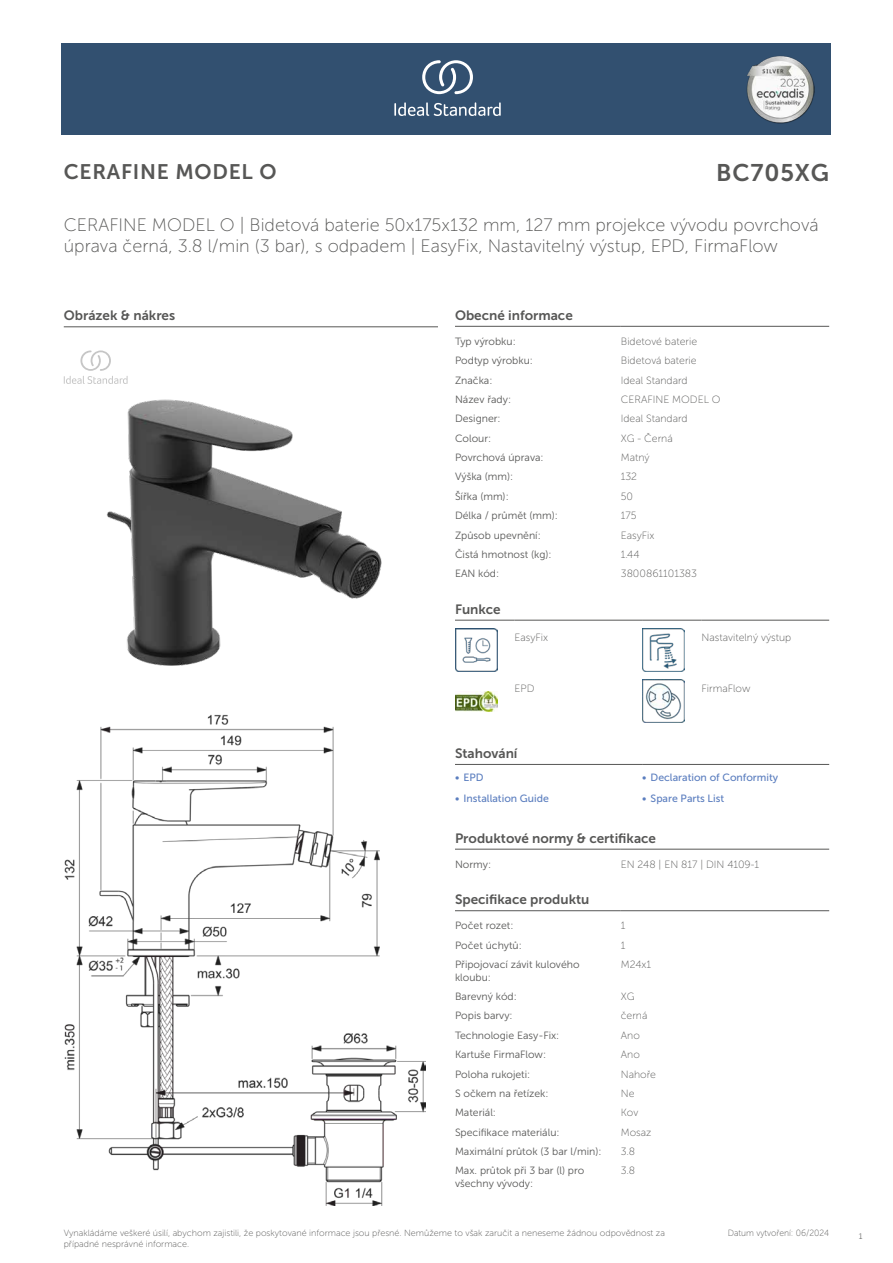
<style>
.page{position:relative;width:893px;height:1263px;background:#fff}
.page>*{position:absolute;margin:0;border:0;box-sizing:border-box;transform-origin:0 0}
.t1{font:24px "Museo Sans 700";letter-spacing:.035em;color:#575756}
.t2{font:21px "Museo Sans 700";letter-spacing:.035em;color:#575756}
.t3{font:18px/21.6px "Museo Sans 100";color:#575756}
.t4{font:13.5px "Museo Sans 700";color:#575756}
.t5{font:10.5px/12.6px "Museo Sans 300";color:#575756}
.t6{font:10.5px "Museo Sans 100";color:#575756}
.t7{font:10.5px "Museo Sans 500";color:#5b7ebf}
.t8{font:9px/10.8px "Museo Sans 100";color:#575756}
.t9{font:9px "Museo Sans 100";color:#575756;scale:.95 1}
.t10{font:300 9px "Calibri";color:#575756;scale:.95 1}
</style>
<div class="page">
<div style="left:62px;top:43px;width:769px;height:91px;background:#325070"></div>
<hr style="left:455px;top:326px;width:166px;height:1px;background:#575756">
<hr style="left:621px;top:326px;width:208px;height:1px;background:#575756">
<hr style="left:455px;top:620px;width:59px;height:1px;background:#575756">
<hr style="left:514px;top:620px;width:128px;height:1px;background:#575756">
<hr style="left:642px;top:620px;width:60px;height:1px;background:#575756">
<hr style="left:702px;top:620px;width:127px;height:1px;background:#575756">
<img style="left:455px;top:629px;width:42px;height:42px">
<img style="left:642px;top:629px;width:43px;height:42px">
<img style="left:455px;top:691px;width:42px;height:20px">
<img style="left:642px;top:680px;width:43px;height:42px">
<hr style="left:455px;top:764px;width:187px;height:1px;background:#575756">
<hr style="left:642px;top:764px;width:187px;height:1px;background:#575756">
<hr style="left:455px;top:849px;width:166px;height:1px;background:#575756">
<hr style="left:621px;top:849px;width:208px;height:1px;background:#575756">
<hr style="left:455px;top:910px;width:166px;height:1px;background:#575756">
<hr style="left:621px;top:910px;width:208px;height:1px;background:#575756">
<img style="left:64px;top:714px;width:361px;height:491px">
<hr style="left:64px;top:327px;width:374px;height:1px;background:#575756">
<svg style="left:64px;top:350px;width:64px;height:34px"></svg>
<img style="left:107px;top:399px;width:275px;height:267px">
<svg style="left:394px;top:102px;width:107px;height:14px"></svg>
<svg style="left:422px;top:60px;width:51px;height:34px"></svg>
<img style="left:746px;top:56px;width:68px;height:67px">
<h2 class="t2" style="left:64px;top:160px;width:214px">CERAFINE MODEL O</h2>
<h1 class="t1" style="left:716px;top:160px;width:114px">BC705XG</h1>
<h3 class="t3" style="left:64px;top:214px;width:756px">CERAFINE MODEL O | Bidetová baterie 50x175x132 mm, 127 mm projekce vývodu povrchová úprava černá, 3.8 l/min (3 bar), s odpadem | EasyFix, Nastavitelný výstup, EPD, FirmaFlow</h3>
<p class="t4" style="left:64px;top:308px;width:113px">Obrázek &amp; nákres</p>
<p class="t4" style="left:455px;top:308px;width:119px">Obecné informace</p>
<p class="t5" style="left:455px;top:335px;width:62px">Typ výrobku:</p>
<p class="t6" style="left:621px;top:336px;width:78px">Bidetové baterie</p>
<p class="t5" style="left:455px;top:354px;width:79px">Podtyp výrobku:</p>
<p class="t6" style="left:621px;top:355px;width:77px">Bidetová baterie</p>
<p class="t5" style="left:455px;top:374px;width:39px">Značka:</p>
<p class="t6" style="left:621px;top:374px;width:68px">Ideal Standard</p>
<p class="t5" style="left:455px;top:393px;width:58px">Název řady:</p>
<p class="t6" style="left:621px;top:394px;width:101px">CERAFINE MODEL O</p>
<p class="t5" style="left:455px;top:413px;width:47px">Designer:</p>
<p class="t6" style="left:621px;top:413px;width:68px">Ideal Standard</p>
<p class="t5" style="left:455px;top:432px;width:38px">Colour:</p>
<p class="t6" style="left:621px;top:433px;width:53px">XG - Černá</p>
<p class="t5" style="left:455px;top:451px;width:90px">Povrchová úprava:</p>
<p class="t6" style="left:621px;top:452px;width:30px">Matný</p>
<p class="t5" style="left:455px;top:471px;width:60px">Výška (mm):</p>
<p class="t6" style="left:621px;top:471px;width:18px">132</p>
<p class="t5" style="left:455px;top:490px;width:55px">Šířka (mm):</p>
<p class="t6" style="left:621px;top:491px;width:14px">50</p>
<p class="t5" style="left:455px;top:509px;width:104px">Délka / průmět (mm):</p>
<p class="t6" style="left:621px;top:510px;width:17px">175</p>
<p class="t5" style="left:455px;top:529px;width:87px">Způsob upevnění:</p>
<p class="t6" style="left:621px;top:529px;width:35px">EasyFix</p>
<p class="t5" style="left:455px;top:548px;width:98px">Čistá hmotnost (kg):</p>
<p class="t6" style="left:621px;top:549px;width:20px">1.44</p>
<p class="t5" style="left:455px;top:567px;width:46px">EAN kód:</p>
<p class="t6" style="left:621px;top:568px;width:78px">3800861101383</p>
<p class="t4" style="left:455px;top:602px;width:47px">Funkce</p>
<p class="t6" style="left:514px;top:632px;width:35px">EasyFix</p>
<p class="t6" style="left:702px;top:632px;width:91px">Nastavitelný výstup</p>
<p class="t6" style="left:514px;top:683px;width:21px">EPD</p>
<p class="t6" style="left:702px;top:683px;width:50px">FirmaFlow</p>
<p class="t4" style="left:455px;top:746px;width:64px">Stahování</p>
<p class="t7" style="left:455px;top:772px;width:30px">• EPD</p>
<p class="t7" style="left:642px;top:772px;width:138px">• Declaration of Conformity</p>
<p class="t7" style="left:455px;top:793px;width:95px">• Installation Guide</p>
<p class="t7" style="left:642px;top:793px;width:84px">• Spare Parts List</p>
<p class="t4" style="left:455px;top:831px;width:203px">Produktové normy &amp; certifikace</p>
<p class="t5" style="left:455px;top:858px;width:38px">Normy:</p>
<p class="t6" style="left:621px;top:859px;width:140px">EN 248 | EN 817 | DIN 4109-1</p>
<p class="t4" style="left:455px;top:892px;width:136px">Specifikace produktu</p>
<p class="t5" style="left:455px;top:919px;width:60px">Počet rozet:</p>
<p class="t6" style="left:621px;top:920px;width:6px">1</p>
<p class="t5" style="left:455px;top:939px;width:68px">Počet úchytů:</p>
<p class="t6" style="left:621px;top:939px;width:6px">1</p>
<p class="t5" style="left:455px;top:958px;width:126px">Připojovací závit kulového kloubu:</p>
<p class="t6" style="left:621px;top:959px;width:32px">M24x1</p>
<p class="t5" style="left:455px;top:990px;width:63px">Barevný kód:</p>
<p class="t6" style="left:621px;top:991px;width:15px">XG</p>
<p class="t5" style="left:455px;top:1009px;width:59px">Popis barvy:</p>
<p class="t6" style="left:621px;top:1010px;width:28px">černá</p>
<p class="t5" style="left:455px;top:1029px;width:106px">Technologie Easy-Fix:</p>
<p class="t6" style="left:621px;top:1029px;width:21px">Ano</p>
<p class="t5" style="left:455px;top:1048px;width:93px">Kartuše FirmaFlow:</p>
<p class="t6" style="left:621px;top:1049px;width:21px">Ano</p>
<p class="t5" style="left:455px;top:1068px;width:77px">Poloha rukojeti:</p>
<p class="t6" style="left:621px;top:1068px;width:37px">Nahoře</p>
<p class="t5" style="left:455px;top:1087px;width:95px">S očkem na řetízek:</p>
<p class="t6" style="left:621px;top:1088px;width:15px">Ne</p>
<p class="t5" style="left:455px;top:1106px;width:43px">Materiál:</p>
<p class="t6" style="left:621px;top:1107px;width:19px">Kov</p>
<p class="t5" style="left:455px;top:1126px;width:106px">Specifikace materiálu:</p>
<p class="t6" style="left:621px;top:1126px;width:32px">Mosaz</p>
<p class="t5" style="left:455px;top:1145px;width:148px">Maximální průtok (3 bar l/min):</p>
<p class="t6" style="left:621px;top:1146px;width:16px">3.8</p>
<p class="t5" style="left:455px;top:1164px;width:131px">Max. průtok při 3 bar (l) pro všechny vývody:</p>
<p class="t6" style="left:621px;top:1165px;width:16px">3.8</p>
<p class="t8" style="left:64px;top:1227px;width:603px">Vynakládáme veškeré úsilí, abychom zajistili, že poskytované informace jsou přesné. Nemůžeme to však zaručit a neneseme žádnou odpovědnost za případné nesprávné informace.</p>
<p class="t9" style="left:728px;top:1228px;width:108px">Datum vytvoření: 06/2024</p>
<p class="t10" style="left:858px;top:1230px;width:6px">1</p>
</div>
